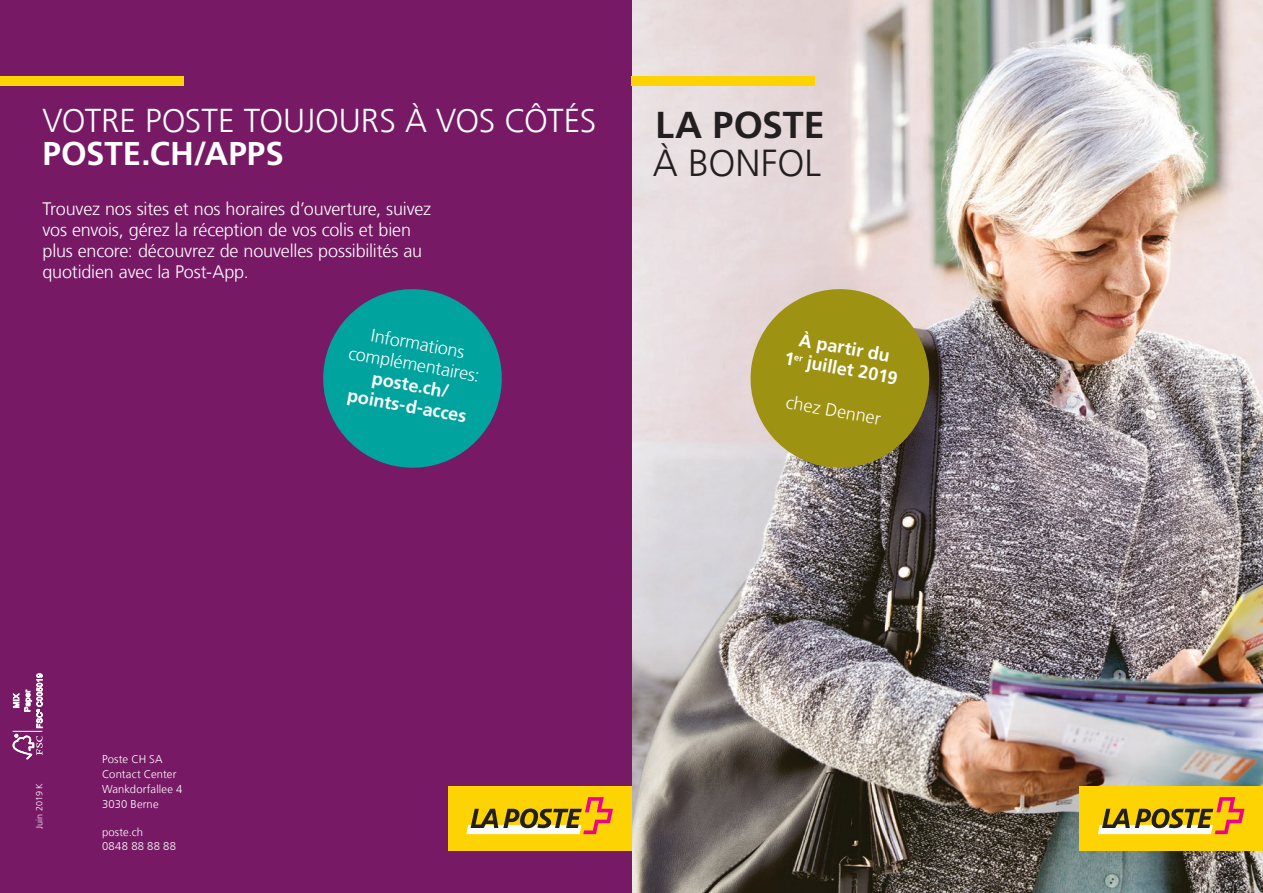
<style>
.page{position:relative;width:1263px;height:893px;background:#fff}
.page>*{position:absolute;margin:0;border:0;box-sizing:border-box;transform-origin:0 0}
.t1{font:700 37.5px "Frutiger";color:#231f20}
.t2{font:300 37.5px "Frutiger";color:#231f20}
.t3{font:300 33px "Frutiger";letter-spacing:-.01em;color:#fff}
.t4{font:700 33px "Frutiger";color:#fff}
.t5{font:300 18px/21px "Frutiger";letter-spacing:-.01em;color:#fff}
.t6{font:700 18px/21px "Frutiger";color:#fff;text-align:center}
.t7{font:300 11.25px/14.9px "Frutiger";letter-spacing:.01em;color:#fff}
.t8{font:300 11.25px/14.9px "Frutiger";letter-spacing:.03em;color:#fff}
.t9{font:300 9px "Frutiger";color:#fff}
</style>
<div class="page">
<img style="left:631px;top:0;width:632px;height:893px">
<div style="left:0;top:0;width:631px;height:893px;background:#771965"></div>
<div style="left:631px;top:77px;width:184px;height:9px;background:#fed304"></div>
<div style="left:0;top:77px;width:184px;height:9px;background:#fed304"></div>
<div style="left:1079px;top:787px;width:184px;height:63px;background:#fed304"></div>
<svg style="left:1098px;top:797px;width:146px;height:37px"></svg>
<div style="left:448px;top:787px;width:183px;height:63px;background:#fed304"></div>
<svg style="left:466px;top:797px;width:147px;height:37px"></svg>
<svg style="left:743px;top:282px;width:193px;height:193px"></svg>
<svg style="left:13px;top:674px;width:30px;height:85px"></svg>
<svg style="left:323px;top:289px;width:179px;height:179px"></svg>
<h2 class="t3" style="left:43px;top:101px;width:555px">VOTRE POSTE TOUJOURS À VOS CÔTÉS</h2>
<h2 class="t4" style="left:43px;top:134px;width:243px">POSTE.CH/APPS</h2>
<p class="t5" style="left:43px;top:199px;width:390px">Trouvez nos sites et nos horaires d’ouverture, suivez vos envois, gérez la réception de vos colis et bien plus encore: découvrez de nouvelles possibilités au quotidien avec la Post-App.</p>
<p class="t5" style="left:354px;top:322px;width:134px;text-align:center;rotate:10deg">Informations complémentaires:</p>
<p class="t6" style="left:353px;top:364px;width:122px;rotate:10deg">poste.ch/ points-d-acces</p>
<h1 class="t1" style="left:655px;top:103px;width:171px">LA POSTE</h1>
<h1 class="t2" style="left:653px;top:141px;width:170px">À BONFOL</h1>
<p class="t6" style="left:790px;top:327px;width:116px;rotate:10deg">À partir du<br>1<sup>er</sup> juillet 2019</p>
<p class="t5" style="left:788px;top:392px;width:98px;rotate:10deg">chez Denner</p>
<p class="t9" style="left:34px;top:828px;width:47px;rotate:-90deg">Juin 2019 K</p>
<p class="t7" style="left:102px;top:752px;width:82px">Poste CH SA<br>Contact Center<br>Wankdorfallee 4<br>3030 Berne</p>
<p class="t8" style="left:102px;top:824px;width:76px">poste.ch<br>0848 88 88 88</p>
</div>
